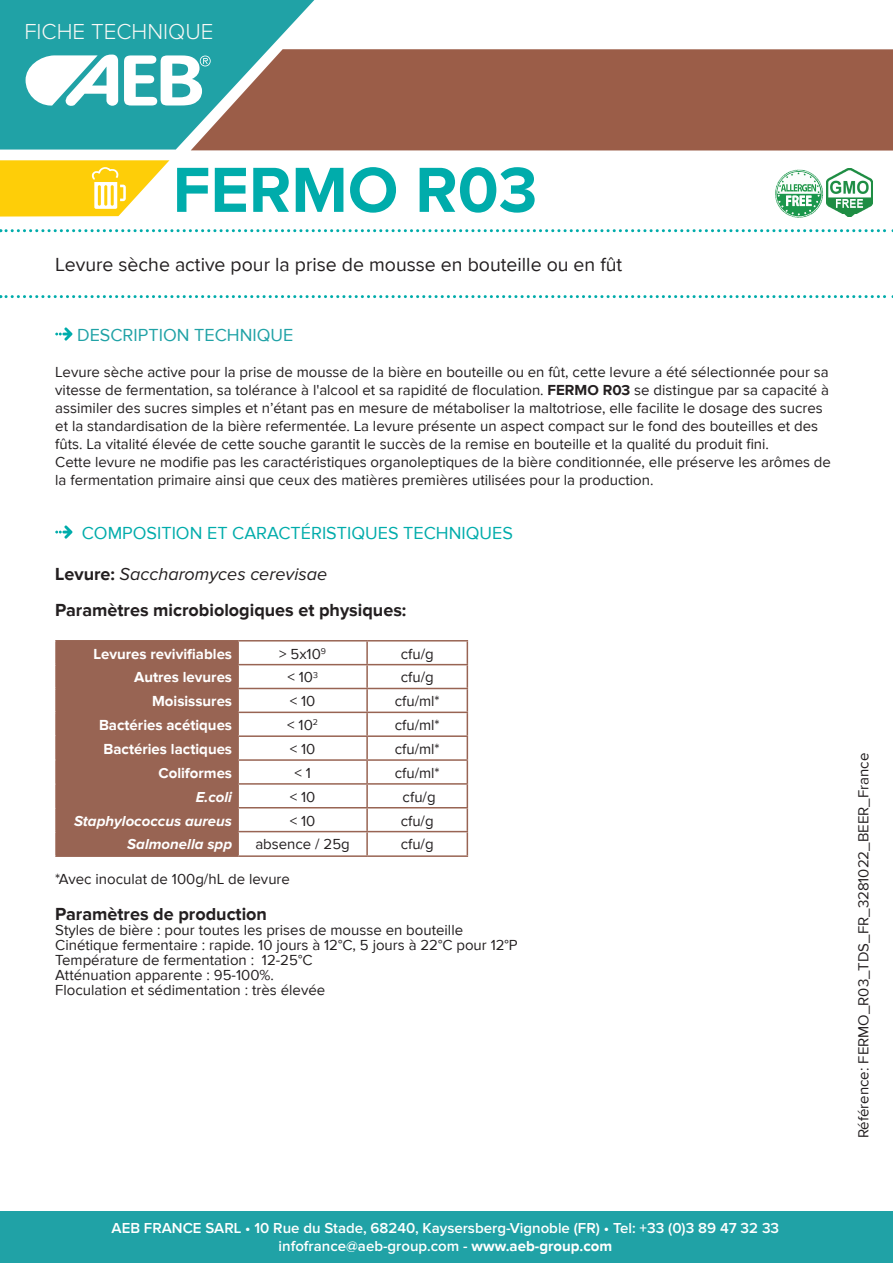
<style>
.page{position:relative;width:893px;height:1263px;background:#fff}
.page>*{position:absolute;margin:0;border:0;box-sizing:border-box;transform-origin:0 0}
.t1{font:700 66px "Proxima Nova";color:#00acab}
.t2{font:300 22.5px "Proxima Nova";color:#f9f9f6}
.t3{font:19.5px "Proxima Nova";color:#231f20}
.t4{font:700 18px/36px "Proxima Nova";color:#231f20}
.t5{font:18px "Proxima Nova";color:#00acab}
.t6{font:18px "Proxima Nova";color:#20a2a6}
.t7{font:15px/18px "Proxima Nova";color:#231f20}
.t8{font:600 15px/18px "Proxima Nova";color:#fff;text-align:center}
.t9{font:700 15px "Proxima Nova";color:#fff}
.t10{font:italic 700 15px "Proxima Nova";color:#fff}
.s1{font-weight:700}
.s2{font-weight:400;font-style:italic}
</style>
<div class="page">
<div style="left:1px;top:1210px;width:892px;height:53px;background:#20a2a6"></div>
<div style="left:0;top:0;width:315px;height:150px;background:#20a2a6"></div>
<svg style="left:191px;top:49px;width:702px;height:102px;background:#99634f"></svg>
<svg style="left:26px;top:55px;width:185px;height:52px"></svg>
<svg style="left:0;top:160px;width:169px;height:57px"></svg>
<svg style="left:0;top:229px;width:893px;height:3px"></svg>
<svg style="left:0;top:295px;width:893px;height:3px"></svg>
<svg style="left:55px;top:327px;width:17px;height:14px"></svg>
<svg style="left:55px;top:525px;width:17px;height:14px"></svg>
<div style="left:57px;top:641px;width:180px;height:214px;background:#986453"></div>
<hr style="left:55px;top:640px;width:183px;height:1px;background:#986453">
<hr style="left:55px;top:641px;width:2px;height:23px;background:#986453">
<hr style="left:367px;top:640px;width:101px;height:1px;background:#986453">
<hr style="left:55px;top:664px;width:183px;height:1px;background:#986453">
<hr style="left:55px;top:665px;width:2px;height:23px;background:#986453">
<hr style="left:367px;top:664px;width:101px;height:1px;background:#986453">
<hr style="left:55px;top:688px;width:183px;height:1px;background:#986453">
<hr style="left:55px;top:689px;width:2px;height:23px;background:#986453">
<hr style="left:367px;top:688px;width:101px;height:1px;background:#986453">
<hr style="left:55px;top:712px;width:183px;height:1px;background:#986453">
<hr style="left:55px;top:713px;width:2px;height:22px;background:#986453">
<hr style="left:367px;top:712px;width:101px;height:1px;background:#986453">
<hr style="left:55px;top:735px;width:183px;height:2px;background:#986453">
<hr style="left:55px;top:737px;width:2px;height:22px;background:#986453">
<hr style="left:367px;top:735px;width:101px;height:2px;background:#986453">
<hr style="left:55px;top:759px;width:183px;height:2px;background:#986453">
<hr style="left:55px;top:761px;width:2px;height:22px;background:#986453">
<hr style="left:367px;top:759px;width:101px;height:2px;background:#986453">
<hr style="left:55px;top:783px;width:183px;height:2px;background:#986453">
<hr style="left:55px;top:785px;width:2px;height:22px;background:#986453">
<hr style="left:367px;top:783px;width:101px;height:2px;background:#986453">
<hr style="left:55px;top:807px;width:183px;height:1px;background:#986453">
<hr style="left:55px;top:808px;width:2px;height:23px;background:#986453">
<hr style="left:367px;top:807px;width:101px;height:1px;background:#986453">
<hr style="left:55px;top:831px;width:183px;height:1px;background:#986453">
<hr style="left:55px;top:832px;width:2px;height:23px;background:#986453">
<hr style="left:367px;top:831px;width:101px;height:1px;background:#986453">
<svg style="left:467px;top:641px;width:1px;height:214px"></svg>
<hr style="left:55px;top:855px;width:183px;height:2px;background:#986453">
<hr style="left:367px;top:855px;width:101px;height:2px;background:#986453">
<hr style="left:238px;top:640px;width:129px;height:1px;background:#986453">
<hr style="left:237px;top:641px;width:2px;height:23px;background:#986453">
<hr style="left:366px;top:641px;width:2px;height:23px;background:#986453">
<hr style="left:238px;top:664px;width:129px;height:1px;background:#986453">
<hr style="left:237px;top:665px;width:2px;height:23px;background:#986453">
<hr style="left:366px;top:665px;width:2px;height:23px;background:#986453">
<hr style="left:238px;top:688px;width:129px;height:1px;background:#986453">
<hr style="left:237px;top:689px;width:2px;height:23px;background:#986453">
<hr style="left:366px;top:689px;width:2px;height:23px;background:#986453">
<hr style="left:238px;top:712px;width:129px;height:1px;background:#986453">
<hr style="left:237px;top:713px;width:2px;height:22px;background:#986453">
<hr style="left:366px;top:713px;width:2px;height:22px;background:#986453">
<hr style="left:238px;top:735px;width:129px;height:2px;background:#986453">
<hr style="left:237px;top:737px;width:2px;height:22px;background:#986453">
<hr style="left:366px;top:737px;width:2px;height:22px;background:#986453">
<hr style="left:238px;top:759px;width:129px;height:2px;background:#986453">
<hr style="left:237px;top:761px;width:2px;height:22px;background:#986453">
<hr style="left:366px;top:761px;width:2px;height:22px;background:#986453">
<hr style="left:238px;top:783px;width:129px;height:2px;background:#986453">
<hr style="left:237px;top:785px;width:2px;height:22px;background:#986453">
<hr style="left:366px;top:785px;width:2px;height:22px;background:#986453">
<hr style="left:238px;top:807px;width:129px;height:1px;background:#986453">
<hr style="left:237px;top:808px;width:2px;height:23px;background:#986453">
<hr style="left:366px;top:808px;width:2px;height:23px;background:#986453">
<hr style="left:238px;top:831px;width:129px;height:1px;background:#986453">
<hr style="left:237px;top:832px;width:2px;height:23px;background:#986453">
<hr style="left:366px;top:832px;width:2px;height:23px;background:#986453">
<hr style="left:238px;top:855px;width:129px;height:2px;background:#986453">
<svg style="left:775px;top:169px;width:48px;height:49px"></svg>
<img style="left:826px;top:169px;width:47px;height:48px">
<h2 class="t2" style="left:24px;top:21px;width:191px">FICHE TECHNIQUE</h2>
<h1 class="t1" style="left:173px;top:152px;width:366px">FERMO R03</h1>
<h3 class="t3" style="left:55px;top:253px;width:569px">Levure sèche active pour la prise de mousse en bouteille ou en fût</h3>
<p class="t6" style="left:77px;top:324px;width:218px">DESCRIPTION TECHNIQUE</p>
<p class="t7" style="left:55px;top:363px;width:777px">Levure sèche active pour la prise de mousse de la bière en bouteille ou en fût, cette levure a été sélectionnée pour sa vitesse de fermentation, sa tolérance à l'alcool et sa rapidité de floculation. <span class="s1">FERMO R03</span> se distingue par sa capacité à assimiler des sucres simples et n’étant pas en mesure de métaboliser la maltotriose, elle facilite le dosage des sucres et la standardisation de la bière refermentée. La levure présente un aspect compact sur le fond des bouteilles et des fûts. La vitalité élevée de cette souche garantit le succès de la remise en bouteille et la qualité du produit fini.<br>Cette levure ne modifie pas les caractéristiques organoleptiques de la bière conditionnée, elle préserve les arômes de la fermentation primaire ainsi que ceux des matières premières utilisées pour la production.</p>
<p class="t5" style="left:82px;top:522px;width:433px">COMPOSITION ET CARACTÉRISTIQUES TECHNIQUES</p>
<p class="t4" style="left:55px;top:556px;width:353px">Levure: <span class="s2">Saccharomyces cerevisae<br></span>Paramètres microbiologiques et physiques:</p>
<p class="t9" style="left:93px;top:645px;width:140px">Levures revivifiables</p>
<p class="t7" style="left:279px;top:645px;width:48px">&gt; 5x10<sup>9</sup></p>
<p class="t7" style="left:401px;top:645px;width:34px">cfu/g</p>
<p class="t9" style="left:134px;top:669px;width:99px">Autres levures</p>
<p class="t7" style="left:287px;top:669px;width:32px">&lt; 10<sup>3</sup></p>
<p class="t7" style="left:401px;top:669px;width:34px">cfu/g</p>
<p class="t9" style="left:152px;top:693px;width:82px">Moisissures</p>
<p class="t7" style="left:290px;top:692px;width:27px">&lt; 10</p>
<p class="t7" style="left:395px;top:692px;width:46px">cfu/ml*</p>
<p class="t9" style="left:99px;top:717px;width:135px">Bactéries acétiques</p>
<p class="t7" style="left:287px;top:716px;width:32px">&lt; 10<sup>2</sup></p>
<p class="t7" style="left:395px;top:716px;width:46px">cfu/ml*</p>
<p class="t9" style="left:104px;top:740px;width:130px">Bactéries lactiques</p>
<p class="t7" style="left:290px;top:740px;width:27px">&lt; 10</p>
<p class="t7" style="left:395px;top:740px;width:46px">cfu/ml*</p>
<p class="t9" style="left:158px;top:764px;width:75px">Coliformes</p>
<p class="t7" style="left:294px;top:764px;width:18px">&lt; 1</p>
<p class="t7" style="left:395px;top:764px;width:46px">cfu/ml*</p>
<p class="t10" style="left:196px;top:790px;width:38px">E.coli</p>
<p class="t7" style="left:290px;top:788px;width:27px">&lt; 10</p>
<p class="t7" style="left:403px;top:788px;width:34px">cfu/g</p>
<p class="t10" style="left:74px;top:814px;width:159px">Staphylococcus aureus</p>
<p class="t7" style="left:290px;top:812px;width:27px">&lt; 10</p>
<p class="t7" style="left:401px;top:812px;width:34px">cfu/g</p>
<p class="t10" style="left:127px;top:838px;width:106px">Salmonella spp</p>
<p class="t7" style="left:255px;top:836px;width:96px">absence / 25g</p>
<p class="t7" style="left:401px;top:836px;width:34px">cfu/g</p>
<p class="t7" style="left:55px;top:870px;width:236px">*Avec inoculat de 100g/hL de levure</p>
<p class="t4" style="left:55px;top:896px;width:213px">Paramètres de production</p>
<p class="t7" style="left:55px;top:923px;width:464px;line-height:15px">Styles de bière : pour toutes les prises de mousse en bouteille Cinétique fermentaire : rapide. 10 jours à 12°C, 5 jours à 22°C pour 12°P Température de fermentation : 12-25°C<br>Atténuation apparente : 95-100%.<br>Floculation et sédimentation : très élevée</p>
<p class="t7" style="left:855px;top:1138px;width:387px;rotate:-90deg">Référence: FERMO_R03_TDS_FR_3281022_BEER_France</p>
<p class="t8" style="left:112px;top:1220px;width:669px">AEB FRANCE SARL • 10 Rue du Stade, 68240, Kaysersberg-Vignoble (FR) • Tel: +33 (0)3 89 47 32 33 infofrance@aeb-group.com - <span class="s1">www.aeb-group.com</span></p>
</div>
